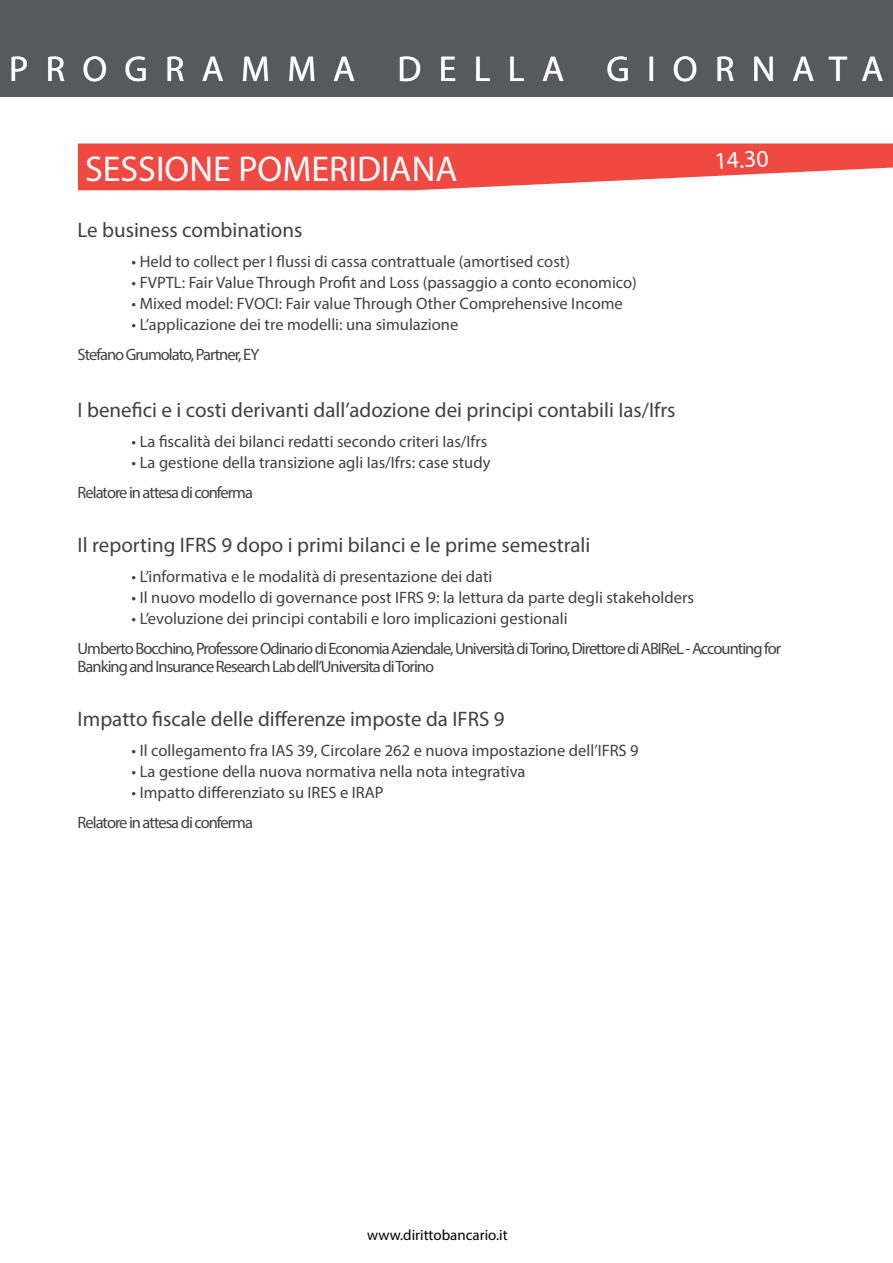
<style>
.page{position:relative;width:893px;height:1263px;background:#fff}
.page>*{position:absolute;margin:0;border:0;box-sizing:border-box;transform-origin:0 0}
.t1{font:36px "Myriad Pro";color:#fff}
.t2{font:24px "Myriad Pro";color:#fff}
.t3{font:21px "Myriad Pro";color:#414042}
.t4{font:16.5px/30px "Myriad Pro";color:#414042}
.t5{font:16.5px "Myriad Pro";letter-spacing:-.06em;color:#414042}
.t6{font:15px "Myriad Pro";color:#000}
</style>
<div class="page">
<div style="left:0;top:0;width:893px;height:97px;background:#58595b"></div>
<svg style="left:78px;top:144px;width:815px;height:46px;background:#f2625b"></svg>
<h1 class="t1" style="left:9px;top:47px;width:106px">PROG</h1>
<h1 class="t1" style="left:165px;top:47px;width:76px">R AMMA</h1>
<h1 class="t1" style="left:397px;top:47px;width:34px">DELLA</h1>
<h1 class="t1" style="left:606px;top:47px;width:179px">GIORNATA</h1>
<h1 class="t1" style="left:202px;top:47px;width:39px">AM</h1>
<h1 class="t1" style="left:397px;top:47px;width:34px">L</h1>
<h1 class="t1" style="left:752px;top:47px;width:34px">A</h1>
<h1 class="t1" style="left:85px;top:147px;width:102px">SESSIONE</h1>
<h1 class="t1" style="left:238px;top:147px;width:23px">POME</h1>
<h1 class="t1" style="left:329px;top:147px;width:84px">RIDIANA</h1>
<h2 class="t2" style="left:714px;top:146px;width:56px;rotate:-3deg">14.30</h2>
<p class="t3" style="left:78px;top:217px;width:226px">Le business combinations</p>
<p class="t4" style="left:132px;top:246px;width:440px">• Held to collect per I flussi di cassa contrattuale (amortised cost)</p>
<p class="t4" style="left:132px;top:267px;width:507px">• FVPTL: Fair Value Through Profit and Loss (passaggio a conto economico)</p>
<p class="t4" style="left:132px;top:288px;width:493px">• Mixed model: FVOCI: Fair value Through Other Comprehensive Income</p>
<p class="t4" style="left:78px;top:309px;width:382px;text-indent:54px">• L’applicazione dei tre modelli: una simulazione<br>Stefano Grumolato, Partner, EY</p>
<p class="t3" style="left:78px;top:397px;width:599px">I benefici e i costi derivanti dall’adozione dei principi contabili Ias/Ifrs</p>
<p class="t4" style="left:132px;top:426px;width:357px">• La fiscalità dei bilanci redatti secondo criteri Ias/Ifrs</p>
<p class="t4" style="left:78px;top:447px;width:414px;text-indent:54px">• La gestione della transizione agli Ias/Ifrs: case study<br>Relatore in attesa di conferma</p>
<p class="t3" style="left:78px;top:532px;width:514px">Il reporting IFRS 9 dopo i primi bilanci e le prime semestrali</p>
<p class="t4" style="left:132px;top:561px;width:362px">• L’informativa e le modalità di presentazione dei dati</p>
<p class="t4" style="left:132px;top:582px;width:564px">• Il nuovo modello di governance post IFRS 9: la lettura da parte degli stakeholders</p>
<p class="t4" style="left:78px;top:603px;width:705px;text-indent:54px">• L’evoluzione dei principi contabili e loro implicazioni gestionali<br>Umberto Bocchino, Professore Odinario di Economia Aziendale, Università di Torino, Direttore di ABIReL - Accounting for</p>
<p class="t5" style="left:78px;top:656px;width:358px">Banking and Insurance Research Lab dell’Universita di Torino</p>
<p class="t3" style="left:78px;top:706px;width:428px">Impatto fiscale delle differenze imposte da IFRS 9</p>
<p class="t4" style="left:132px;top:735px;width:509px">• Il collegamento fra IAS 39, Circolare 262 e nuova impostazione dell’IFRS 9</p>
<p class="t4" style="left:132px;top:756px;width:395px">• La gestione della nuova normativa nella nota integrativa</p>
<p class="t4" style="left:78px;top:777px;width:308px;text-indent:54px">• Impatto differenziato su IRES e IRAP<br>Relatore in attesa di conferma</p>
<p class="t6" style="left:367px;top:1226px;width:142px">www.dirittobancario.it</p>
</div>
